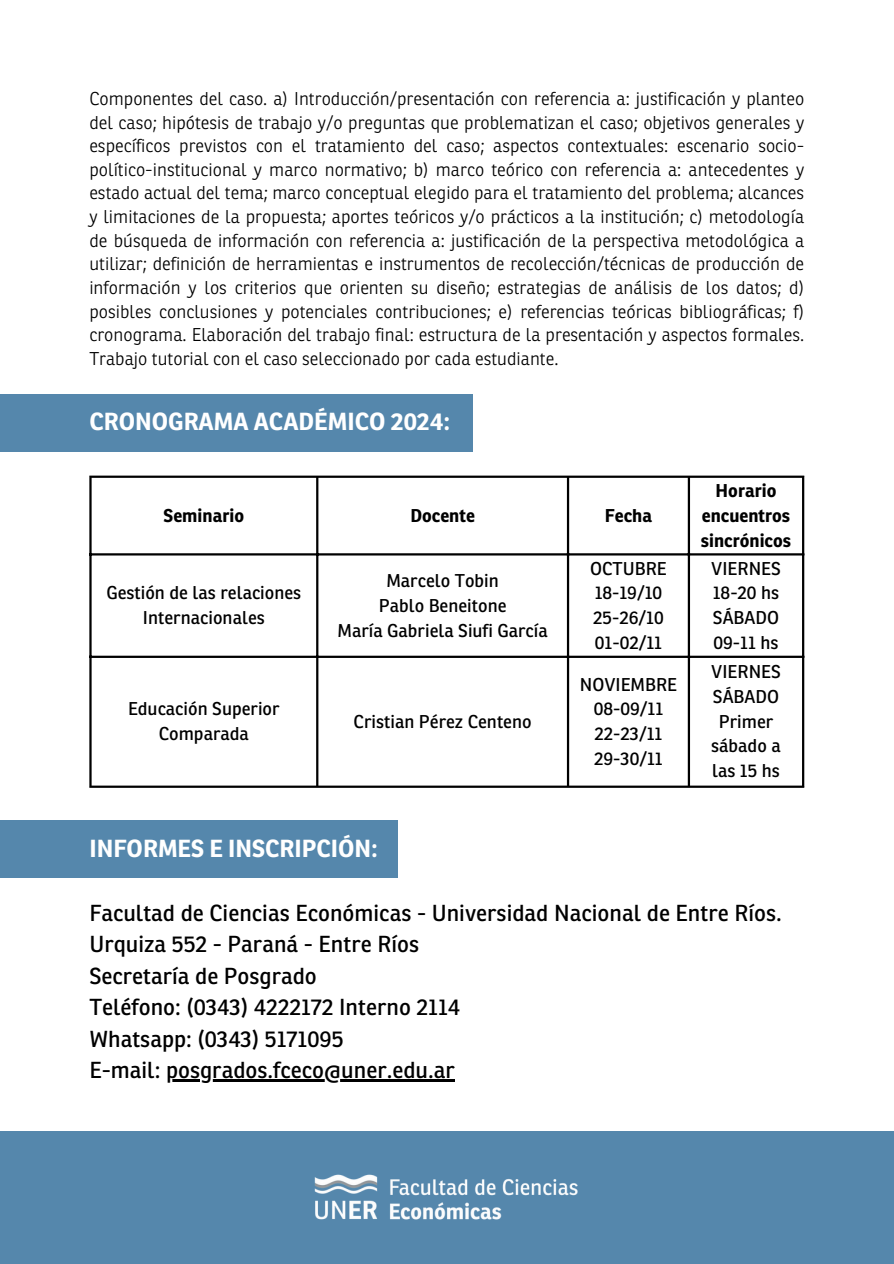
<style>
.page{position:relative;width:894px;height:1264px;background:#fff}
.page>*{position:absolute;margin:0;border:0;box-sizing:border-box;transform-origin:0 0}
.t1{font:700 24px "Ronnia";color:#fff}
.t2{font:22.5px/31.5px "Ronnia";color:#000}
.t3{font:300 18px/23.7px "Ronnia";color:#000;text-align:justify}
.t4{font:18px/24.8px "Ronnia";color:#000;text-align:center}
.t5{font:700 18px/24.8px "Ronnia";color:#000;text-align:center}
</style>
<div class="page">
<div style="left:0;top:1131px;width:893px;height:132px;background:#5587ac"></div>
<img style="left:314px;top:1174px;width:264px;height:46px">
<div style="left:0;top:820px;width:398px;height:58px;background:#5587ac"></div>
<div style="left:0;top:394px;width:472px;height:57px;background:#5587ac"></div>
<hr style="left:89px;top:478px;width:3px;height:307px;background:#000">
<hr style="left:316px;top:478px;width:2px;height:307px;background:#000">
<hr style="left:566px;top:478px;width:3px;height:307px;background:#000">
<hr style="left:687px;top:478px;width:2px;height:307px;background:#000">
<hr style="left:801px;top:478px;width:3px;height:307px;background:#000">
<hr style="left:89px;top:475px;width:715px;height:3px;background:#000">
<hr style="left:89px;top:553px;width:715px;height:2px;background:#000">
<hr style="left:89px;top:655px;width:715px;height:3px;background:#000">
<hr style="left:89px;top:785px;width:715px;height:2px;background:#000">
<hr style="left:166px;top:1079px;width:289px;height:2px;background:#000">
<h1 class="t3" style="left:89px;top:87px;width:716px">Componentes del caso. a) Introducción/presentación con referencia a: justificación y planteo del caso; hipótesis de trabajo y/o preguntas que problematizan el caso; objetivos generales y específicos previstos con el tratamiento del caso; aspectos contextuales: escenario socio&shy;político-institucional y marco normativo; b) marco teórico con referencia a: antecedentes y estado actual del tema; marco conceptual elegido para el tratamiento del problema; alcances y limitaciones de la propuesta; aportes teóricos y/o prácticos a la institución; c) metodología de búsqueda de información con referencia a: justificación de la perspectiva metodológica a utilizar; definición de herramientas e instrumentos de recolección/técnicas de producción de información y los criterios que orienten su diseño; estrategias de análisis de los datos; d) posibles conclusiones y potenciales contribuciones; e) referencias teóricas bibliográficas; f) cronograma. Elaboración del trabajo final: estructura de la presentación y aspectos formales.<br>Trabajo tutorial con el caso seleccionado por cada estudiante.</h1>
<p class="t1" style="left:89px;top:407px;width:362px">CRONOGRAMA ACADÉMICO 2024:</p>
<h1 class="t5" style="left:164px;top:503px;width:82px">Seminario</h1>
<p class="t5" style="left:410px;top:503px;width:66px">Docente</p>
<p class="t5" style="left:604px;top:503px;width:49px">Fecha</p>
<p class="t4" style="left:106px;top:580px;width:196px">Gestión de las relaciones<br>Internacionales</p>
<p class="t4" style="left:128px;top:696px;width:153px">Educación Superior<br>Comparada</p>
<p class="t4" style="left:386px;top:568px;width:114px">Marcelo Tobin</p>
<p class="t4" style="left:378px;top:593px;width:129px">Pablo Beneitone</p>
<p class="t4" style="left:337px;top:617px;width:212px">María Gabriela Siufi García</p>
<p class="t4" style="left:353px;top:709px;width:179px">Cristian Pérez Centeno</p>
<h2 class="t1" style="left:89px;top:833px;width:290px">INFORMES E INSCRIPCIÓN:</h2>
<p class="t4" style="left:590px;top:556px;width:78px">OCTUBRE</p>
<p class="t4" style="left:594px;top:580px;width:69px">18-19/10</p>
<p class="t4" style="left:593px;top:605px;width:72px">25-26/10</p>
<p class="t4" style="left:594px;top:630px;width:69px">01-02/11</p>
<p class="t4" style="left:579px;top:671px;width:99px">NOVIEMBRE</p>
<p class="t4" style="left:593px;top:696px;width:71px">08-09/11</p>
<p class="t4" style="left:594px;top:721px;width:69px">22-23/11</p>
<p class="t4" style="left:594px;top:746px;width:70px">29-30/11</p>
<p class="t5" style="left:700px;top:478px;width:92px">Horario encuentros sincrónicos</p>
<p class="t4" style="left:711px;top:556px;width:71px">VIERNES</p>
<p class="t4" style="left:712px;top:580px;width:68px">18-20 hs</p>
<p class="t4" style="left:712px;top:605px;width:68px">SÁBADO</p>
<p class="t4" style="left:713px;top:630px;width:66px">09-11 hs</p>
<p class="t4" style="left:711px;top:659px;width:71px">VIERNES</p>
<p class="t4" style="left:712px;top:684px;width:68px">SÁBADO</p>
<p class="t4" style="left:711px;top:709px;width:71px">Primer sábado a</p>
<p class="t4" style="left:712px;top:758px;width:69px">las 15 hs</p>
<p class="t2" style="left:89px;top:897px;width:693px">Facultad de Ciencias Económicas - Universidad Nacional de Entre Ríos.<br>Urquiza 552 - Paraná - Entre Ríos<br>Secretaría de Posgrado<br>Teléfono: (0343) 4222172 Interno 2114<br>Whatsapp: (0343) 5171095<br>E-mail: posgrados.fceco@uner.edu.ar</p>
</div>
